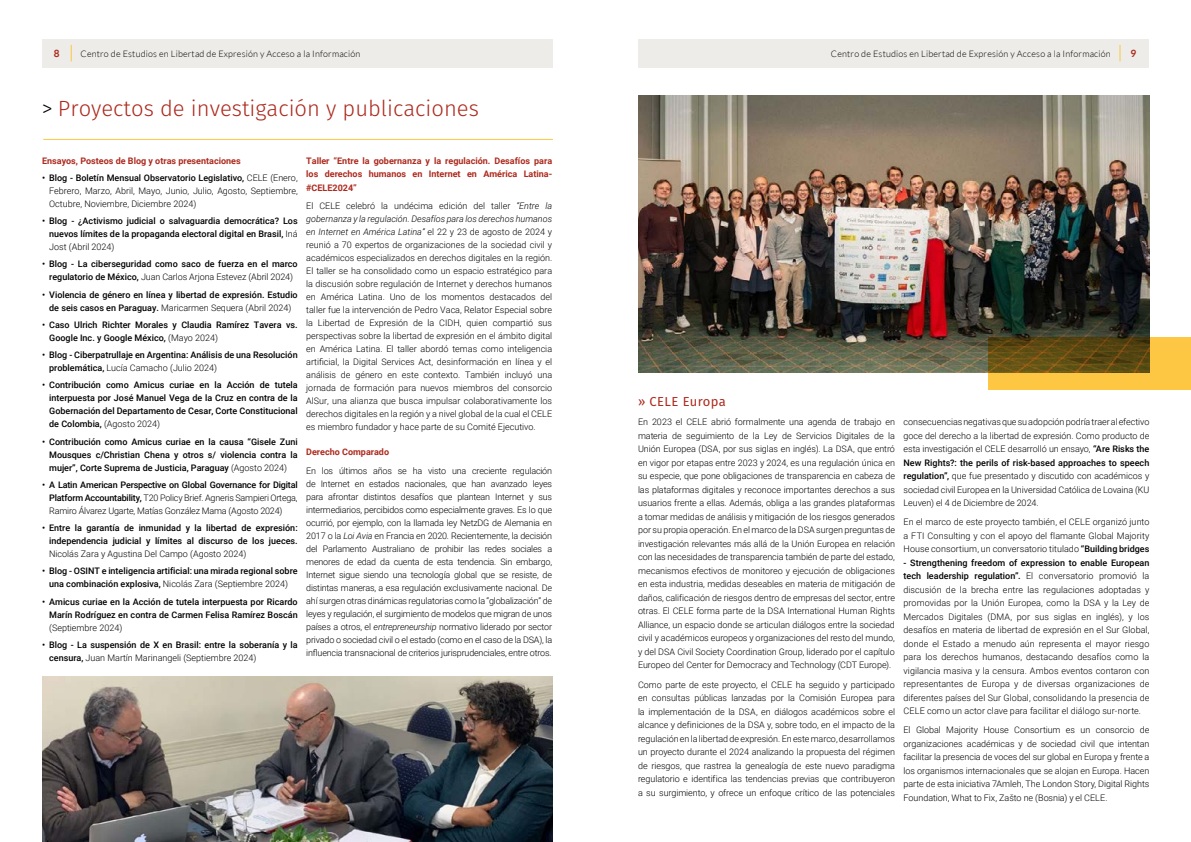
<style>
.page{position:relative;width:1191px;height:842px;background:#fff}
.page>*{position:absolute;margin:0;border:0;box-sizing:border-box;transform-origin:0 0}
.t1{font:300 22px "Fira Sans";color:#ad2a1e}
.t2{font:13px "Fira Sans";letter-spacing:.03em;color:#ad2a1e}
.t3{font:700 10px "Lato";color:#ad2a1e}
.t4{font:300 9px/13.5px "Roboto";color:#000;text-align:justify}
.t5{font:500 9px/13px "Roboto";color:#000;text-align:justify}
.t6{font:700 9px/13.5px "Roboto";color:#ad2a1e;text-align:justify}
.t7{font:300 9px "Lato";letter-spacing:.02em;color:#000}
.s1{color:#000}
.s2{font-weight:500}
.s3{font-weight:300}
.s4{font-style:italic}
</style>
<div class="page">
<img style="left:638px;top:95px;width:511px;height:278px">
<div style="left:43px;top:39px;width:510px;height:28px;background:#edece8"></div>
<svg style="left:71px;top:45px;width:1px;height:16px"></svg>
<div style="left:638px;top:39px;width:510px;height:28px;background:#edece8"></div>
<svg style="left:1119px;top:45px;width:1px;height:16px"></svg>
<hr style="left:43px;top:139px;width:510px;height:1px;background:#fdc643">
<img style="left:43px;top:676px;width:510px;height:166px">
<svg style="left:987px;top:337px;width:204px;height:53px;background:#a68329"></svg>
<p class="t3" style="left:54px;top:48px;width:7px">8</p>
<p class="t7" style="left:80px;top:48px;width:281px">Centro de Estudios en Libertad de Expresión y Acceso a la Información</p>
<p class="t7" style="left:831px;top:48px;width:281px">Centro de Estudios en Libertad de Expresión y Acceso a la Información</p>
<p class="t3" style="left:1130px;top:47px;width:7px">9</p>
<h1 class="t1" style="left:42px;top:93px;width:438px"><span class="s1">&gt;</span> Proyectos de investigación y publicaciones</h1>
<p class="t6" style="left:42px;top:153px;width:200px">Ensayos, Posteos de Blog y otras presentaciones</p>
<p class="t4" style="left:49px;top:171px;width:250px;line-height:13px;text-indent:-7px"><span class="s2">• Blog - Boletín Mensual Observatorio Legislativo,</span> CELE (Enero, Febrero, Marzo, Abril, Mayo, Junio, Julio, Agosto, Septiembre, Octubre, Noviembre, Diciembre 2024)</p>
<p class="t5" style="left:49px;top:214px;width:250px;text-indent:-7px">• Blog - ¿Activismo judicial o salvaguardia democrática? Los nuevos límites de la propaganda electoral digital en Brasil, <span class="s3">Iná Jost (Abril 2024)</span></p>
<p class="t5" style="left:42px;top:257px;width:257px;text-align:center">• Blog - La ciberseguridad como saco de fuerza en el marco regulatorio de México, <span class="s3">Juan Carlos Arjona Estevez (Abril 2024)</span></p>
<p class="t5" style="left:42px;top:288px;width:257px;text-align:center">• Violencia de género en línea y libertad de expresión. Estudio de seis casos en Paraguay. <span class="s3">Maricarmen Sequera (Abril 2024)</span></p>
<p class="t5" style="left:49px;top:318px;width:250px;text-indent:-7px">• Caso Ulrich Richter Morales y Claudia Ramírez Tavera vs.<br>Google Inc. y Google México, <span class="s3">(Mayo 2024)</span></p>
<p class="t5" style="left:49px;top:348px;width:250px;text-indent:-7px">• Blog - Ciberpatrullaje en Argentina: Análisis de una Resolución problemática, <span class="s3">Lucía Camacho (Julio 2024)</span></p>
<p class="t5" style="left:49px;top:378px;width:250px;text-indent:-7px">• Contribución como Amicus curiae en la Acción de tutela interpuesta por José Manuel Vega de la Cruz en contra de la Gobernación del Departamento de Cesar, Corte Constitucional de Colombia, <span class="s3">(Agosto 2024)</span></p>
<p class="t5" style="left:49px;top:435px;width:250px;text-indent:-7px">• Contribución como Amicus curiae en la causa “Gisele Zuni Mousques c/Christian Chena y otros s/ violencia contra la mujer”, Corte Suprema de Justicia, Paraguay <span class="s3">(Agosto 2024)</span></p>
<p class="t4" style="left:49px;top:478px;width:250px;line-height:13px;text-indent:-7px"><span class="s2">• A Latin American Perspective on Global Governance for Digital Platform Accountability,</span> T20 Policy Brief. Agneris Sampieri Ortega, Ramiro Álvarez Ugarte, Matías González Mama (Agosto 2024)</p>
<p class="t5" style="left:42px;top:521px;width:257px;text-align:right">• Entre la garantía de inmunidad y la libertad de expresión: independencia judicial y límites al discurso de los jueces.</p>
<p class="t4" style="left:49px;top:547px;width:199px">Nicolás Zara y Agustina Del Campo (Agosto 2024)</p>
<p class="t5" style="left:42px;top:564px;width:257px;text-align:center">• Blog - OSINT e inteligencia artificial: una mirada regional sobre una combinación explosiva, <span class="s3">Nicolás Zara (Septiembre 2024)</span></p>
<p class="t5" style="left:42px;top:595px;width:257px;text-align:right">• Amicus curiae en la Acción de tutela interpuesta por Ricardo<br>Marín Rodríguez en contra de Carmen Felisa Ramírez Boscán</p>
<p class="t4" style="left:49px;top:620px;width:75px">(Septiembre 2024)</p>
<p class="t5" style="left:49px;top:638px;width:250px;text-indent:-7px">• Blog - La suspensión de X en Brasil: entre la soberanía y la censura, <span class="s3">Juan Martín Marinangeli (Septiembre 2024)</span></p>
<p class="t6" style="left:306px;top:154px;width:247px">Taller “Entre la gobernanza y la regulación. Desafíos para los derechos humanos en Internet en América Latina-#CELE2024”</p>
<p class="t4" style="left:306px;top:199px;width:247px;line-height:13px">El CELE celebró la undécima edición del taller <span class="s4">“Entre la gobernanza y la regulación. Desafíos para los derechos humanos en Internet en América Latina”</span> el 22 y 23 de agosto de 2024 y reunió a 70 expertos de organizaciones de la sociedad civil y académicos especializados en derechos digitales en la región.<br>El taller se ha consolidado como un espacio estratégico para la discusión sobre regulación de Internet y derechos humanos en América Latina. Uno de los momentos destacados del taller fue la intervención de Pedro Vaca, Relator Especial sobre la Libertad de Expresión de la CIDH, quien compartió sus perspectivas sobre la libertad de expresión en el ámbito digital en América Latina. El taller abordó temas como inteligencia artificial, la Digital Services Act, desinformación en línea y el análisis de género en este contexto. También incluyó una jornada de formación para nuevos miembros del consorcio AlSur, una alianza que busca impulsar colaborativamente los derechos digitales en la región y a nivel global de la cual el CELE es miembro fundador y hace parte de su Comité Ejecutivo.</p>
<p class="t6" style="left:306px;top:445px;width:84px">Derecho Comparado</p>
<p class="t4" style="left:306px;top:464px;width:247px;line-height:13px">En los últimos años se ha visto una creciente regulación de Internet en estados nacionales, que han avanzado leyes para afrontar distintos desafíos que plantean Internet y sus intermediarios, percibidos como especialmente graves. Es lo que ocurrió, por ejemplo, con la llamada ley NetzDG de Alemania en 2017 o la <span class="s4">Loi Avia</span> en Francia en 2020. Recientemente, la decisión del Parlamento Australiano de prohibir las redes sociales a menores de edad da cuenta de esta tendencia. Sin embargo, Internet sigue siendo una tecnología global que se resiste, de distintas maneras, a esa regulación exclusivamente nacional. De ahí surgen otras dinámicas regulatorias como la “globalización” de leyes y regulación, el surgimiento de modelos que migran de unos países a otros, el <span class="s4">entrepreneurship</span> normativo liderado por sector privado o sociedad civil o el estado (como en el caso de la DSA), la influencia transnacional de criterios jurisprudenciales, entre otros.</p>
<h2 class="t2" style="left:638px;top:392px;width:89px">» CELE Europa</h2>
<p class="t4" style="left:638px;top:415px;width:258px">En 2023 el CELE abrió formalmente una agenda de trabajo en materia de seguimiento de la Ley de Servicios Digitales de la Unión Europea (DSA, por sus siglas en inglés). La DSA, que entró en vigor por etapas entre 2023 y 2024, es una regulación única en su especie, que pone obligaciones de transparencia en cabeza de las plataformas digitales y reconoce importantes derechos a sus usuarios frente a ellas. Además, obliga a las grandes plataformas a tomar medidas de análisis y mitigación de los riesgos generados por su propia operación. En el marco de la DSA surgen preguntas de investigación relevantes más allá de la Unión Europea en relación con las necesidades de transparencia también de parte del estado, mecanismos efectivos de monitoreo y ejecución de obligaciones en esta industria, medidas deseables en materia de mitigación de daños, calificación de riesgos dentro de empresas del sector, entre otras. El CELE forma parte de la DSA International Human Rights Alliance, un espacio donde se articulan diálogos entre la sociedad civil y académicos europeos y organizaciones del resto del mundo, y del DSA Civil Society Coordination Group, liderado por el capítulo Europeo del Center for Democracy and Technology (CDT Europe).</p>
<p class="t4" style="left:638px;top:677px;width:258px">Como parte de este proyecto, el CELE ha seguido y participado en consultas públicas lanzadas por la Comisión Europea para la implementación de la DSA, en diálogos académicos sobre el alcance y definiciones de la DSA y, sobre todo, en el impacto de la regulación en la libertad de expresión. En este marco, desarrollamos un proyecto durante el 2024 analizando la propuesta del régimen de riesgos, que rastrea la genealogía de este nuevo paradigma regulatorio e identifica las tendencias previas que contribuyeron a su surgimiento, y ofrece un enfoque crítico de las potenciales</p>
<p class="t4" style="left:903px;top:415px;width:247px">consecuencias negativas que su adopción podría traer al efectivo goce del derecho a la libertad de expresión. Como producto de esta investigación el CELE desarrolló un ensayo, <span class="s2">“Are Risks the New Rights?: the perils of risk-based approaches to speech regulation”,</span> que fue presentado y discutido con académicos y sociedad civil Europea en la Universidad Católica de Lovaina (KU Leuven) el 4 de Diciembre de 2024.</p>
<p class="t4" style="left:903px;top:515px;width:247px">En el marco de este proyecto también, el CELE organizó junto a FTI Consulting y con el apoyo del flamante Global Majority House consortium, un conversatorio titulado <span class="s2">“Building bridges</span></p>
<p class="t4" style="left:903px;top:555px;width:247px"><span class="s2">- Strengthening freedom of expression to enable European tech leadership regulation”.</span> El conversatorio promovió la discusión de la brecha entre las regulaciones adoptadas y promovidas por la Unión Europea, como la DSA y la Ley de Mercados Digitales (DMA, por sus siglas en inglés), y los desafíos en materia de libertad de expresión en el Sur Global, donde el Estado a menudo aún representa el mayor riesgo para los derechos humanos, destacando desafíos como la vigilancia masiva y la censura. Ambos eventos contaron con representantes de Europa y de diversas organizaciones de diferentes países del Sur Global, consolidando la presencia de CELE como un actor clave para facilitar el diálogo sur-norte.</p>
<p class="t4" style="left:903px;top:723px;width:247px">El Global Majority House Consortium es un consorcio de organizaciones académicas y de sociedad civil que intentan facilitar la presencia de voces del sur global en Europa y frente a los organismos internacionales que se alojan en Europa. Hacen parte de esta iniciativa 7Amleh, The London Story, Digital Rights Foundation, What to Fix, Zašto ne (Bosnia) y el CELE.</p>
</div>
